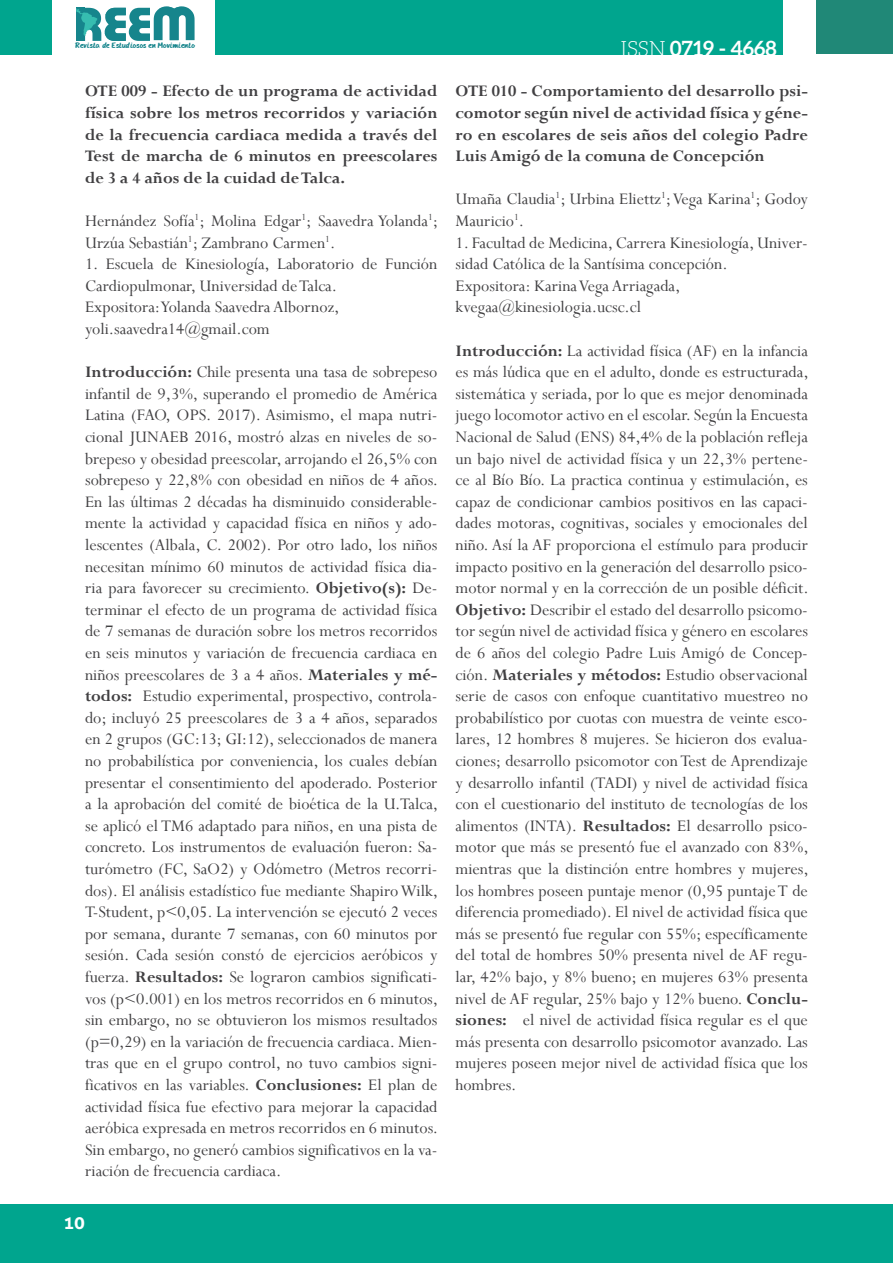
<style>
.page{position:relative;width:893px;height:1263px;background:#fff}
.page>*{position:absolute;margin:0;border:0;box-sizing:border-box;transform-origin:0 0}
.t1{font:700 21px "Aleo";color:#fff}
.t2{font:18px/21.6px "Perpetua";color:#414042}
.t3{font:700 18px/21.6px "Perpetua";color:#414042;text-align:justify}
.t4{font:700 18px "Aller";color:#fff}
.t5{font:8.1px "HANDYHANDY";color:#16858c}
.s1{font-weight:300}
.s2{font-weight:700}
</style>
<div class="page">
<div style="left:0;top:1205px;width:893px;height:58px;background:#00a58e"></div>
<div style="left:0;top:0;width:51px;height:54px;background:#00a58e"></div>
<div style="left:816px;top:0;width:77px;height:54px;background:#208877"></div>
<div style="left:215px;top:0;width:567px;height:54px;background:#00a58e"></div>
<svg style="left:76px;top:6px;width:119px;height:35px"></svg>
<p class="t5" style="left:75px;top:42px;width:121px">Revista de Estudiosos en Movimiento</p>
<p class="t1" style="left:621px;top:36px;width:158px"><span class="s1">ISSN</span> 0719 - 4668</p>
<p class="t3" style="left:455px;top:80px;width:354px">OTE 010 - Comportamiento del desarrollo psi&shy;comotor según nivel de actividad física y géne&shy;ro en escolares de seis años del colegio Padre Luis Amigó de la comuna de Concepción</p>
<p class="t2" style="left:455px;top:188px;width:354px">Umaña Claudia<sup>1</sup>; Urbina Eliettz<sup>1</sup>; Vega Karina<sup>1</sup>; Godoy<br>Mauricio<sup>1</sup>.</p>
<p class="t2" style="left:455px;top:231px;width:354px">1. Facultad de Medicina, Carrera Kinesiología, Univer&shy;sidad Católica de la Santísima concepción.<br>Expositora: Karina Vega Arriagada, kvegaa@kinesiologia.ucsc.cl</p>
<p class="t2" style="left:455px;top:339px;width:355px;text-align:justify"><span class="s2">Introducción:</span> La actividad física (AF) en la infancia es más lúdica que en el adulto, donde es estructurada, sistemática y seriada, por lo que es mejor denominada juego locomotor activo en el escolar. Según la Encuesta Nacional de Salud (ENS) 84,4% de la población refleja un bajo nivel de actividad física y un 22,3% pertene&shy;ce al Bío Bío. La practica continua y estimulación, es capaz de condicionar cambios positivos en las capaci&shy;dades motoras, cognitivas, sociales y emocionales del niño. Así la AF proporciona el estímulo para producir impacto positivo en la generación del desarrollo psico&shy;motor normal y en la corrección de un posible déficit.<br><span class="s2">Objetivo:</span> Describir el estado del desarrollo psicomo&shy;tor según nivel de actividad física y género en escolares de 6 años del colegio Padre Luis Amigó de Concep&shy;ción. <span class="s2">Materiales y métodos:</span> Estudio observacional serie de casos con enfoque cuantitativo muestreo no probabilístico por cuotas con muestra de veinte esco&shy;lares, 12 hombres 8 mujeres. Se hicieron dos evalua&shy;ciones; desarrollo psicomotor con Test de Aprendizaje y desarrollo infantil (TADI) y nivel de actividad física con el cuestionario del instituto de tecnologías de los alimentos (INTA). <span class="s2">Resultados:</span> El desarrollo psico&shy;motor que más se presentó fue el avanzado con 83%, mientras que la distinción entre hombres y mujeres, los hombres poseen puntaje menor (0,95 puntaje T de diferencia promediado). El nivel de actividad física que más se presentó fue regular con 55%; específicamente del total de hombres 50% presenta nivel de AF regu&shy;lar, 42% bajo, y 8% bueno; en mujeres 63% presenta nivel de AF regular, 25% bajo y 12% bueno. <span class="s2">Conclu&shy;siones:</span> el nivel de actividad física regular es el que más presenta con desarrollo psicomotor avanzado. Las mujeres poseen mejor nivel de actividad física que los hombres.</p>
<p class="t3" style="left:85px;top:80px;width:354px">OTE 009 - Efecto de un programa de actividad física sobre los metros recorridos y variación de la frecuencia cardiaca medida a través del Test de marcha de 6 minutos en preescolares de 3 a 4 años de la cuidad de Talca.</p>
<p class="t2" style="left:85px;top:210px;width:355px">Hernández Sofía<sup>1</sup>; Molina Edgar<sup>1</sup>; Saavedra Yolanda<sup>1</sup>;<br>Urzúa Sebastián<sup>1</sup>; Zambrano Carmen<sup>1</sup>.</p>
<p class="t2" style="left:85px;top:253px;width:354px">1. Escuela de Kinesiología, Laboratorio de Función Cardiopulmonar, Universidad de Talca.<br>Expositora: Yolanda Saavedra Albornoz, yoli.saavedra14@gmail.com</p>
<p class="t2" style="left:85px;top:361px;width:355px;text-align:justify"><span class="s2">Introducción:</span> Chile presenta una tasa de sobrepeso infantil de 9,3%, superando el promedio de América Latina (FAO, OPS. 2017). Asimismo, el mapa nutri&shy;cional JUNAEB 2016, mostró alzas en niveles de so&shy;brepeso y obesidad preescolar, arrojando el 26,5% con sobrepeso y 22,8% con obesidad en niños de 4 años.<br>En las últimas 2 décadas ha disminuido considerable&shy;mente la actividad y capacidad física en niños y ado&shy;lescentes (Albala, C. 2002). Por otro lado, los niños necesitan mínimo 60 minutos de actividad física dia&shy;ria para favorecer su crecimiento. <span class="s2">Objetivo(s):</span> De&shy;terminar el efecto de un programa de actividad física de 7 semanas de duración sobre los metros recorridos en seis minutos y variación de frecuencia cardiaca en niños preescolares de 3 a 4 años. <span class="s2">Materiales y mé&shy;todos:</span> Estudio experimental, prospectivo, controla&shy;do; incluyó 25 preescolares de 3 a 4 años, separados en 2 grupos (GC:13; GI:12), seleccionados de manera no probabilística por conveniencia, los cuales debían presentar el consentimiento del apoderado. Posterior a la aprobación del comité de bioética de la U.Talca, se aplicó el TM6 adaptado para niños, en una pista de concreto. Los instrumentos de evaluación fueron: Sa&shy;turómetro (FC, SaO2) y Odómetro (Metros recorri&shy;dos). El análisis estadístico fue mediante Shapiro Wilk, T-Student, p&lt;0,05. La intervención se ejecutó 2 veces por semana, durante 7 semanas, con 60 minutos por sesión. Cada sesión constó de ejercicios aeróbicos y fuerza. <span class="s2">Resultados:</span> Se lograron cambios significati&shy;vos (p&lt;0.001) en los metros recorridos en 6 minutos, sin embargo, no se obtuvieron los mismos resultados (p=0,29) en la variación de frecuencia cardiaca. Mien&shy;tras que en el grupo control, no tuvo cambios signi&shy;ficativos en las variables. <span class="s2">Conclusiones:</span> El plan de actividad física fue efectivo para mejorar la capacidad aeróbica expresada en metros recorridos en 6 minutos.<br>Sin embargo, no generó cambios significativos en la va&shy;riación de frecuencia cardiaca.</p>
<p class="t4" style="left:63px;top:1212px;width:23px">10</p>
</div>
